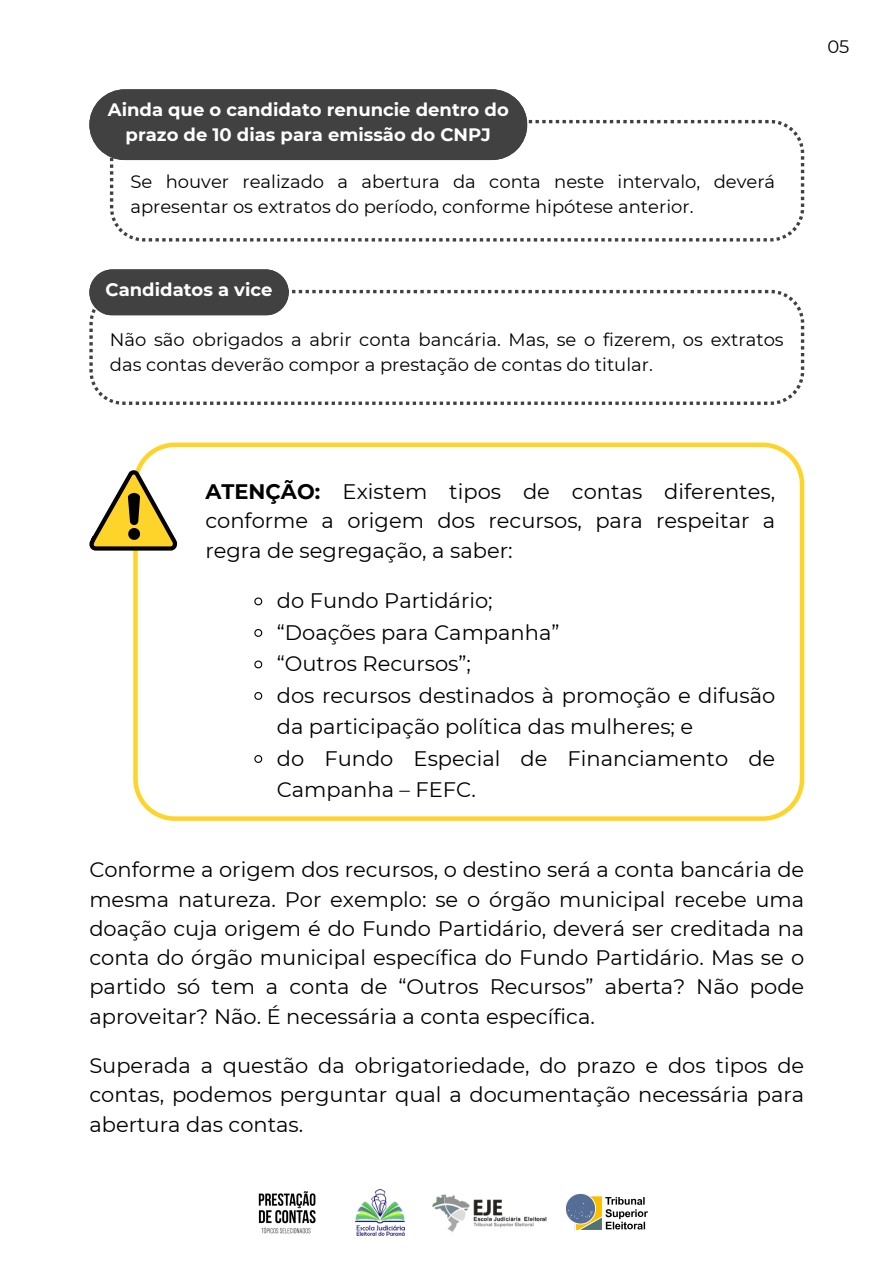
<style>
.page{position:relative;width:894px;height:1264px;background:#fff}
.page>*{position:absolute;margin:0;border:0;box-sizing:border-box;transform-origin:0 0}
.t1{font:21px/29.2px "Montserrat";color:#000;text-align:justify}
.t2{font:18px/24.8px "Montserrat";color:#000}
.t3{font:700 18px/24.8px "Montserrat";color:#fff;text-align:center}
.s1{font-weight:700}
</style>
<div class="page">
<img style="left:258px;top:1191px;width:57px;height:42px">
<img style="left:432px;top:1194px;width:114px;height:38px">
<img style="left:565px;top:1193px;width:82px;height:37px">
<img style="left:355px;top:1189px;width:49px;height:46px">
<svg style="left:89px;top:290px;width:715px;height:115px"></svg>
<div style="left:89px;top:269px;width:199px;height:46px;background:#414141"></div>
<svg style="left:110px;top:120px;width:694px;height:121px"></svg>
<div style="left:89px;top:89px;width:438px;height:71px;background:#414141"></div>
<svg style="left:133px;top:442px;width:671px;height:378px"></svg>
<svg style="left:89px;top:471px;width:88px;height:79px"></svg>
<svg style="left:253px;top:596px;width:10px;height:10px"></svg>
<svg style="left:253px;top:628px;width:10px;height:9px"></svg>
<svg style="left:253px;top:659px;width:10px;height:10px"></svg>
<svg style="left:253px;top:691px;width:10px;height:9px"></svg>
<svg style="left:253px;top:754px;width:10px;height:9px"></svg>
<p class="t3" style="left:108px;top:97px;width:402px">Ainda que o candidato renuncie dentro do prazo de 10 dias para emissão do CNPJ</p>
<p class="t2" style="left:130px;top:169px;width:646px">Se houver realizado a abertura da conta neste intervalo, deverá apresentar os extratos do período, conforme hipótese anterior.</p>
<h1 class="t3" style="left:105px;top:277px;width:168px">Candidatos a vice</h1>
<p class="t2" style="left:110px;top:327px;width:675px">Não são obrigados a abrir conta bancária. Mas, se o fizerem, os extratos das contas deverão compor a prestação de contas do titular.</p>
<p class="t2" style="left:827px;top:35px;width:24px">05</p>
<p class="t1" style="left:205px;top:477px;width:571px"><span class="s1">ATENÇÃO:</span> Existem tipos de contas diferentes, conforme a origem dos recursos, para respeitar a regra de segregação, a saber:</p>
<h1 class="t1" style="left:277px;top:586px;width:217px">do Fundo Partidário;</h1>
<h1 class="t1" style="left:277px;top:617px;width:284px">“Doações para Campanha”</h1>
<p class="t1" style="left:277px;top:649px;width:195px">“Outros Recursos”;</p>
<p class="t1" style="left:277px;top:679px;width:500px;line-height:31.5px">dos recursos destinados à promoção e difusão da participação política das mulheres; e</p>
<p class="t1" style="left:277px;top:742px;width:500px;line-height:31.5px">do Fundo Especial de Financiamento de<br>Campanha – FEFC.</p>
<p class="t1" style="left:89px;top:855px;width:716px">Conforme a origem dos recursos, o destino será a conta bancária de mesma natureza. Por exemplo: se o órgão municipal recebe uma doação cuja origem é do Fundo Partidário, deverá ser creditada na conta do órgão municipal específica do Fundo Partidário. Mas se o partido só tem a conta de “Outros Recursos” aberta? Não pode aproveitar? Não. É necessária a conta específica.</p>
<p class="t1" style="left:89px;top:1050px;width:716px">Superada a questão da obrigatoriedade, do prazo e dos tipos de contas, podemos perguntar qual a documentação necessária para abertura das contas.</p>
</div>
